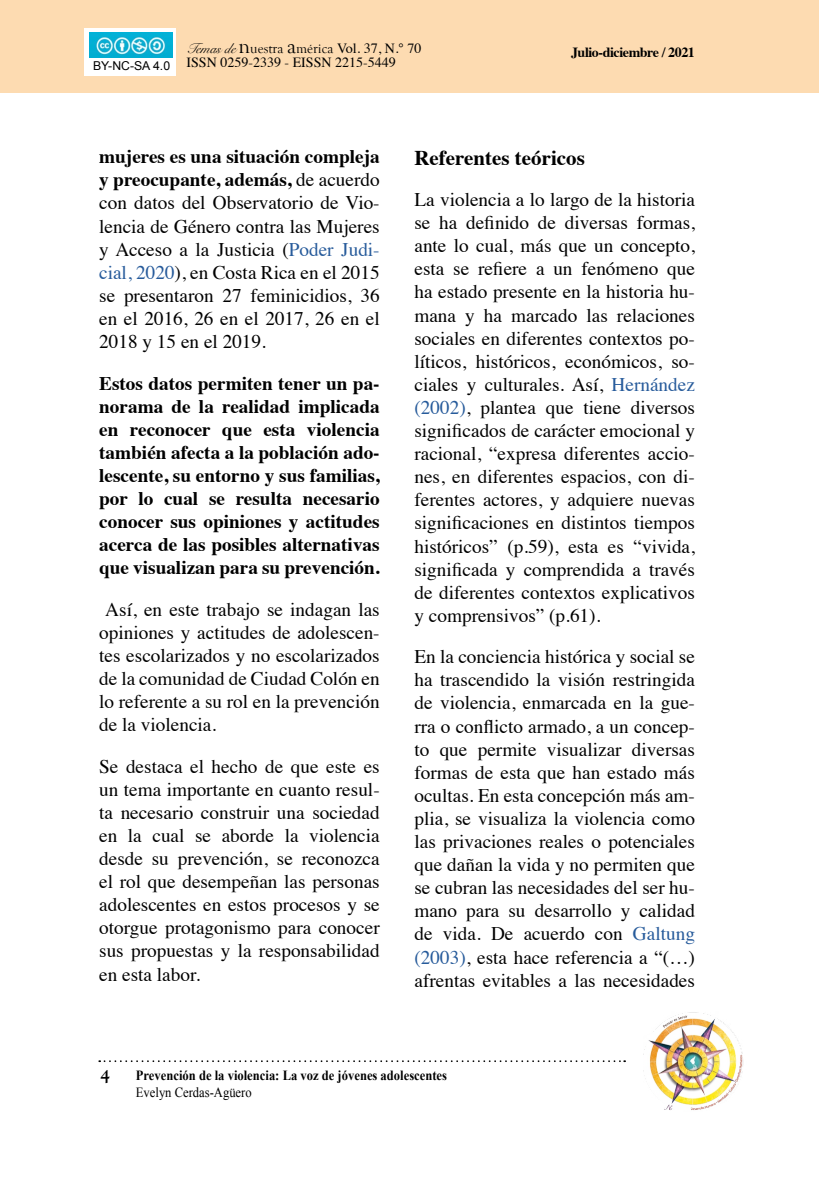
<style>
.page{position:relative;width:819px;height:1197px;background:#fff}
.page>*{position:absolute;margin:0;border:0;box-sizing:border-box;transform-origin:0 0}
.t1{font:700 21px "Times";color:#000}
.t2{font:19.25px/23.1px "Times";color:#000;text-align:justify}
.t3{font:700 19.25px/23.1px "Times";color:#000;text-align:justify}
.t4{font:700 17.5px "Goudy";color:#000}
.t5{font:14.17px "Goudy Old Style T";color:#000}
.t6{font:700 14px "Times New Roman";color:#000;scale:.9 1}
.t7{font:14px "Times";color:#000}
.t8{font:700 14px "Times";letter-spacing:-.03em;color:#000}
.t9{font:14px "Times New Roman";color:#000;scale:.9 1}
.t10{font:12.25px "Arial";color:#000}
.s1{font-family:"Snell Roundhand"}
.s2{font-size:21.18px}
.s3{font-family:"Times"}
.s4{font-family:"Times";font-size:14px}
.s5{font-weight:700}
.s6{color:#275b9b}
</style>
<div class="page">
<div style="left:0;top:0;width:819px;height:93px;background:#fddbb1"></div>
<svg style="left:99px;top:1060px;width:526px;height:2px"></svg>
<img style="left:644px;top:1012px;width:99px;height:98px">
<div style="left:85px;top:29px;width:91px;height:47px;background:#fff"></div>
<img style="left:89px;top:32px;width:83px;height:25px">
<p class="t10" style="left:93px;top:57px;width:79px">BY-NC-SA 4.0</p>
<p class="t5" style="left:187px;top:41px;width:237px"><span class="s1">Temas de</span> <span class="s2">n</span>uestra <span class="s2">a</span>mérica <span class="s3">Vol. 37,</span> <span class="s4">N.° 70</span></p>
<p class="t7" style="left:187px;top:49px;width:211px">ISSN 0259-2339 - EISSN 2215-5449</p>
<p class="t8" style="left:571px;top:39px;width:125px">Julio-diciembre / 2021</p>
<p class="t2" style="left:99px;top:144px;width:282px"><span class="s5">mujeres es una situación compleja y preocupante, además,</span> de acuerdo con datos del Observatorio de Vio&shy;lencia de Género contra las Mujeres y Acceso a la Justicia (<span class="s6">Poder Judi&shy;cial, 2020</span>), en Costa Rica en el 2015 se presentaron 27 feminicidios, 36 en el 2016, 26 en el 2017, 26 en el 2018 y 15 en el 2019.</p>
<p class="t3" style="left:99px;top:369px;width:282px">Estos datos permiten tener un pa&shy;norama de la realidad implicada en reconocer que esta violencia también afecta a la población ado&shy;lescente, su entorno y sus familias, por lo cual se resulta necesario conocer sus opiniones y actitudes acerca de las posibles alternativas que visualizan para su prevención.</p>
<p class="t2" style="left:99px;top:596px;width:282px;text-indent:6px">Así, en este trabajo se indagan las opiniones y actitudes de adolescen&shy;tes escolarizados y no escolarizados de la comunidad de Ciudad Colón en lo referente a su rol en la prevención de la violencia.</p>
<p class="t2" style="left:99px;top:753px;width:282px">Se destaca el hecho de que este es un tema importante en cuanto resul&shy;ta necesario construir una sociedad en la cual se aborde la violencia desde su prevención, se reconozca el rol que desempeñan las personas adolescentes en estos procesos y se otorgue protagonismo para conocer sus propuestas y la responsabilidad en esta labor.</p>
<p class="t1" style="left:414px;top:137px;width:172px">Referentes teóricos</p>
<p class="t2" style="left:414px;top:186px;width:282px">La violencia a lo largo de la historia se ha definido de diversas formas, ante lo cual, más que un concepto, esta se refiere a un fenómeno que ha estado presente en la historia hu&shy;mana y ha marcado las relaciones sociales en diferentes contextos po&shy;líticos, históricos, económicos, so&shy;ciales y culturales. Así, <span class="s6">Hernández (2002)</span>, plantea que tiene diversos significados de carácter emocional y racional, “expresa diferentes accio&shy;nes, en diferentes espacios, con di&shy;ferentes actores, y adquiere nuevas significaciones en distintos tiempos históricos” (p.59), esta es “vivida, significada y comprendida a través de diferentes contextos explicativos y comprensivos” (p.61).</p>
<p class="t2" style="left:414px;top:644px;width:282px">En la conciencia histórica y social se ha trascendido la visión restringida de violencia, enmarcada en la gue&shy;rra o conflicto armado, a un concep&shy;to que permite visualizar diversas formas de esta que han estado más ocultas. En esta concepción más am&shy;plia, se visualiza la violencia como las privaciones reales o potenciales que dañan la vida y no permiten que se cubran las necesidades del ser hu&shy;mano para su desarrollo y calidad de vida. De acuerdo con <span class="s6">Galtung (2003)</span>, esta hace referencia a “(…) afrentas evitables a las necesidades</p>
<p class="t4" style="left:100px;top:1065px;width:11px">4</p>
<p class="t6" style="left:136px;top:1066px;width:347px">Prevención de la violencia: La voz de jóvenes adolescentes</p>
<p class="t9" style="left:136px;top:1083px;width:130px">Evelyn Cerdas-Agüero</p>
</div>
